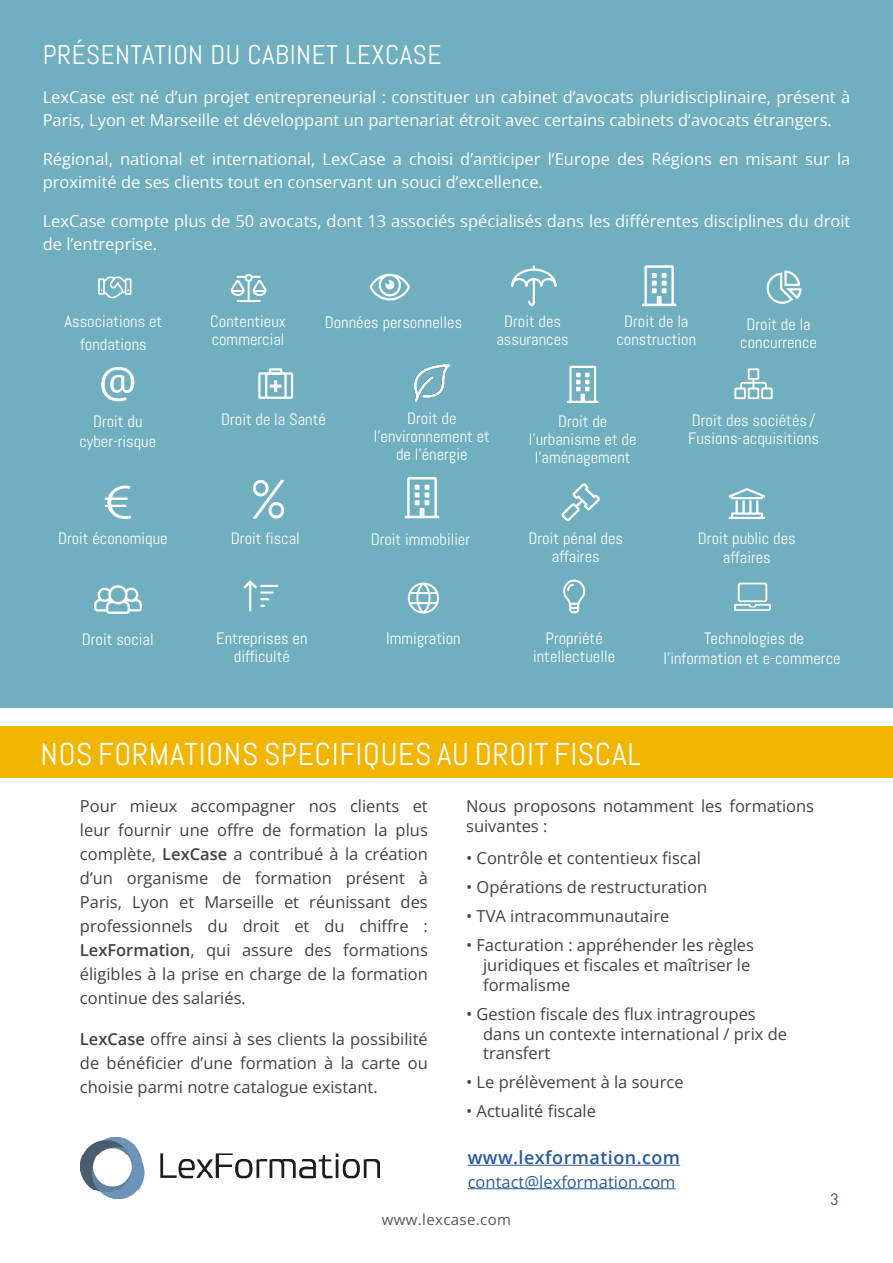
<style>
.page{position:relative;width:893px;height:1263px;background:#fff}
.page>*{position:absolute;margin:0;border:0;box-sizing:border-box;transform-origin:0 0}
.t1{font:31.5px "Abel";letter-spacing:.02em;color:#fff}
.t2{font:27px "Abel";letter-spacing:.02em;color:#fff}
.t3{font:600 18px "Open Sans";letter-spacing:.025em;color:#275b9b}
.t4{font:16.5px/24px "Open Sans";color:#404246}
.t5{font:16.5px/18px "Abel";color:#fff;text-align:center}
.t6{font:16.5px/22.5px "Open Sans";color:#fff}
.t7{font:16.5px "Open Sans";color:#275b9b}
.t8{font:16.5px "Abel";color:#1e5161}
.t9{font:15px "Open Sans";letter-spacing:.025em;color:#575659}
.s1{font-weight:600}
</style>
<div class="page">
<div style="left:0;top:727px;width:893px;height:51px;background:#f2b500"></div>
<hr style="left:468px;top:1165px;width:212px;height:1px;background:#275b9b">
<hr style="left:468px;top:1188px;width:208px;height:1px;background:#275b9b">
<img style="left:81px;top:1137px;width:298px;height:61px">
<div style="left:0;top:0;width:893px;height:708px;background:#6fafbf"></div>
<svg style="left:734px;top:368px;width:39px;height:31px"></svg>
<svg style="left:243px;top:580px;width:35px;height:31px"></svg>
<svg style="left:408px;top:583px;width:31px;height:30px"></svg>
<svg style="left:734px;top:583px;width:37px;height:28px"></svg>
<svg style="left:563px;top:579px;width:22px;height:34px"></svg>
<svg style="left:94px;top:585px;width:48px;height:29px"></svg>
<svg style="left:253px;top:480px;width:31px;height:39px"></svg>
<svg style="left:105px;top:485px;width:26px;height:34px"></svg>
<svg style="left:567px;top:366px;width:31px;height:37px"></svg>
<svg style="left:370px;top:274px;width:40px;height:26px"></svg>
<svg style="left:231px;top:274px;width:35px;height:28px"></svg>
<svg style="left:98px;top:276px;width:33px;height:22px"></svg>
<svg style="left:511px;top:266px;width:46px;height:39px"></svg>
<svg style="left:642px;top:265px;width:34px;height:41px"></svg>
<svg style="left:101px;top:367px;width:33px;height:34px"></svg>
<svg style="left:405px;top:477px;width:34px;height:41px"></svg>
<svg style="left:258px;top:368px;width:36px;height:31px"></svg>
<svg style="left:767px;top:270px;width:34px;height:34px"></svg>
<svg style="left:729px;top:488px;width:36px;height:31px"></svg>
<svg style="left:562px;top:483px;width:38px;height:38px"></svg>
<img style="left:415px;top:364px;width:35px;height:37px">
<h2 class="t2" style="left:43px;top:37px;width:400px">PRÉSENTATION DU CABINET LEXCASE</h2>
<p class="t6" style="left:43px;top:85px;width:809px">LexCase est né d’un projet entrepreneurial : constituer un cabinet d’avocats pluridisciplinaire, présent à<br>Paris, Lyon et Marseille et développant un partenariat étroit avec certains cabinets d’avocats étrangers.</p>
<p class="t6" style="left:43px;top:147px;width:809px">Régional, national et international, LexCase a choisi d’anticiper l’Europe des Régions en misant sur la proximité de ses clients tout en conservant un souci d’excellence.</p>
<p class="t6" style="left:43px;top:209px;width:809px">LexCase compte plus de 50 avocats, dont 13 associés spécialisés dans les différentes disciplines du droit de l’entreprise.</p>
<p class="t5" style="left:210px;top:313px;width:77px;text-align:left">Contentieux commercial</p>
<p class="t5" style="left:65px;top:311px;width:99px;line-height:22.2px">Associations et fondations</p>
<p class="t5" style="left:325px;top:313px;width:139px">Données personnelles</p>
<p class="t5" style="left:496px;top:313px;width:74px">Droit des assurances</p>
<p class="t5" style="left:616px;top:313px;width:81px">Droit de la construction</p>
<p class="t5" style="left:740px;top:315px;width:78px">Droit de la concurrence</p>
<p class="t5" style="left:79px;top:411px;width:78px;line-height:19.8px">Droit du cyber-risque</p>
<p class="t5" style="left:221px;top:411px;width:106px">Droit de la Santé</p>
<p class="t5" style="left:374px;top:409px;width:118px">Droit de l’environnement et de l’énergie</p>
<p class="t5" style="left:529px;top:412px;width:109px">Droit de l'urbanisme et de l'aménagement</p>
<p class="t5" style="left:688px;top:411px;width:132px;text-align:left">Droit des sociétés /<br>Fusions-acquisitions</p>
<p class="t5" style="left:58px;top:529px;width:111px">Droit économique</p>
<p class="t5" style="left:231px;top:529px;width:70px">Droit fiscal</p>
<p class="t5" style="left:371px;top:530px;width:101px">Droit immobilier</p>
<p class="t5" style="left:528px;top:530px;width:96px">Droit pénal des affaires</p>
<p class="t5" style="left:698px;top:528px;width:99px;line-height:19.8px">Droit public des affaires</p>
<p class="t5" style="left:82px;top:630px;width:73px">Droit social</p>
<p class="t5" style="left:216px;top:630px;width:93px">Entreprises en difficulté</p>
<p class="t5" style="left:386px;top:629px;width:76px">Immigration</p>
<p class="t5" style="left:533px;top:629px;width:84px">Propriété intellectuelle</p>
<p class="t5" style="left:664px;top:628px;width:179px;line-height:19.8px">Technologies de l’information et e-commerce</p>
<h1 class="t1" style="left:41px;top:734px;width:601px">NOS FORMATIONS SPECIFIQUES AU DROIT FISCAL</h1>
<p class="t4" style="left:80px;top:794px;width:349px;text-align:justify">Pour mieux accompagner nos clients et leur fournir une offre de formation la plus complète, <span class="s1">LexCase</span> a contribué à la création d’un organisme de formation présent à Paris, Lyon et Marseille et réunissant des professionnels du droit et du chiffre :<br><span class="s1">LexFormation</span>, qui assure des formations éligibles à la prise en charge de la formation continue des salariés.</p>
<p class="t4" style="left:80px;top:1027px;width:349px;text-align:justify"><span class="s1">LexCase</span> offre ainsi à ses clients la possibilité de bénéficier d’une formation à la carte ou choisie parmi notre catalogue existant.</p>
<p class="t4" style="left:466px;top:796px;width:349px;line-height:19.5px">Nous proposons notamment les formations suivantes :</p>
<p class="t4" style="left:466px;top:846px;width:236px">• Contrôle et contentieux fiscal</p>
<p class="t4" style="left:466px;top:875px;width:243px">• Opérations de restructuration</p>
<p class="t4" style="left:466px;top:904px;width:205px">• TVA intracommunautaire</p>
<p class="t4" style="left:483px;top:935px;width:272px;line-height:19.8px;text-indent:-17px">• Facturation : appréhender les règles juridiques et fiscales et maîtriser le formalisme</p>
<p class="t4" style="left:483px;top:1003px;width:305px;line-height:19.8px;text-indent:-17px">• Gestion fiscale des flux intragroupes dans un contexte international / prix de transfert</p>
<p class="t4" style="left:466px;top:1070px;width:219px">• Le prélèvement à la source</p>
<p class="t4" style="left:466px;top:1099px;width:131px">• Actualité fiscale</p>
<p class="t3" style="left:468px;top:1145px;width:214px">www.lexformation.com</p>
<p class="t7" style="left:468px;top:1171px;width:209px">contact@lexformation.com</p>
<p class="t9" style="left:382px;top:1209px;width:131px">www.lexcase.com</p>
<p class="t8" style="left:830px;top:1189px;width:10px">3</p>
</div>
